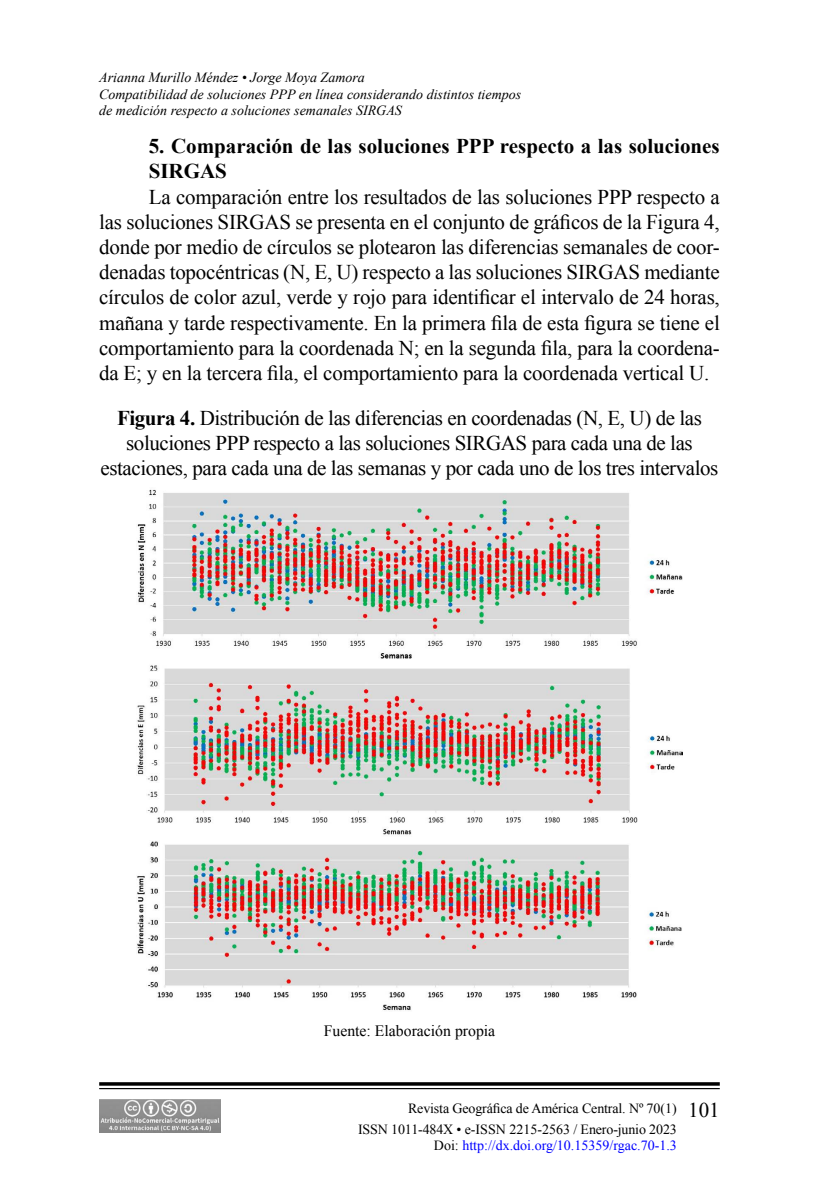
<style>
.page{position:relative;width:819px;height:1197px;background:#fff}
.page>*{position:absolute;margin:0;border:0;box-sizing:border-box;transform-origin:0 0}
.t1{font:21px/25.2px "Times New Roman";letter-spacing:-.02em;color:#000;text-align:justify}
.t2{font:700 21px/25.2px "Times New Roman";color:#000}
.t3{font:15.75px "Times New Roman";color:#000}
.t4{font:italic 14px/16.8px "Times New Roman";color:#000}
.t5{font:14px/21px "Times New Roman";letter-spacing:-.01em;color:#000}
.t6{font:14px "Times New Roman";color:#00f}
.s1{font-weight:700}
.s2{font-size:21px}
.s3{color:#000}
</style>
<div class="page">
<svg style="left:99px;top:1082px;width:621px;height:4px;background:#1f1f1f"></svg>
<hr style="left:99px;top:1088px;width:621px;height:1px;background:#000">
<img style="left:99px;top:1099px;width:121px;height:34px">
<img style="left:137px;top:489px;width:545px;height:522px">
<p class="t4" style="left:99px;top:68px;width:424px">Arianna Murillo Méndez • Jorge Moya Zamora<br>Compatibilidad de soluciones PPP en línea considerando distintos tiempos de medición respecto a soluciones semanales SIRGAS</p>
<p class="t2" style="left:149px;top:133px;width:572px">5. Comparación de las soluciones PPP respecto a las soluciones<br>SIRGAS</p>
<p class="t1" style="left:99px;top:184px;width:622px;text-indent:50px">La comparación entre los resultados de las soluciones PPP respecto a las soluciones SIRGAS se presenta en el conjunto de gráficos de la Figura 4, donde por medio de círculos se plotearon las diferencias semanales de coor&shy;denadas topocéntricas (N, E, U) respecto a las soluciones SIRGAS mediante círculos de color azul, verde y rojo para identificar el intervalo de 24 horas, mañana y tarde respectivamente. En la primera fila de esta figura se tiene el comportamiento para la coordenada N; en la segunda fila, para la coordena&shy;da E; y en la tercera fila, el comportamiento para la coordenada vertical U.</p>
<p class="t1" style="left:101px;top:405px;width:619px;text-align:center"><span class="s1">Figura 4.</span> Distribución de las diferencias en coordenadas (N, E, U) de las soluciones PPP respecto a las soluciones SIRGAS para cada una de las estaciones, para cada una de las semanas y por cada uno de los tres intervalos</p>
<p class="t3" style="left:324px;top:1020px;width:173px">Fuente: Elaboración propia</p>
<p class="t5" style="left:358px;top:1097px;width:363px;text-indent:50px">Revista Geográfica de América Central. Nº 70(1) <span class="s2">101<br></span>ISSN 1011-484X • e-ISSN 2215-2563 / Enero-junio 2023</p>
<p class="t6" style="left:434px;top:1136px;width:244px"><span class="s3">Doi:</span> http://dx.doi.org/10.15359/rgac.70-1.3</p>
</div>
